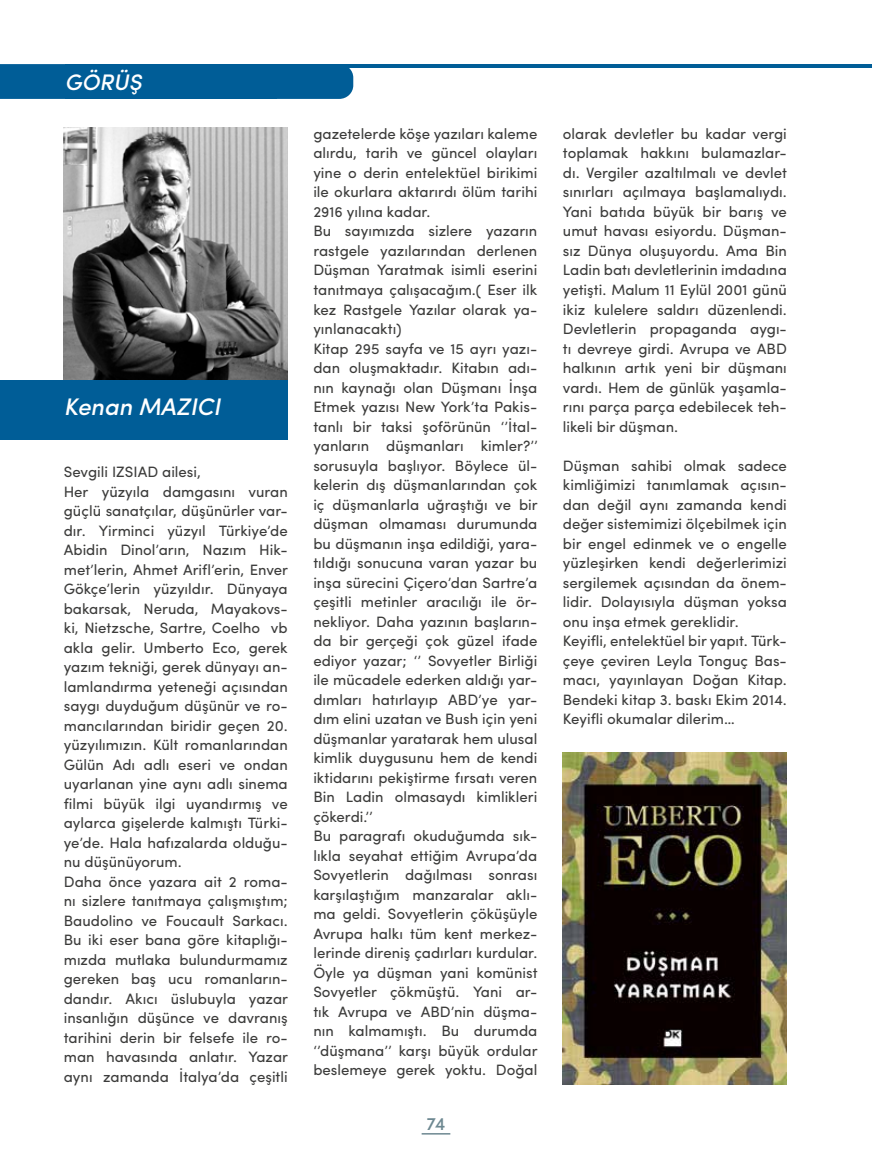
<style>
.page{position:relative;width:872px;height:1170px;background:#fff}
.page>*{position:absolute;margin:0;border:0;box-sizing:border-box;transform-origin:0 0}
.t1{font:italic 500 24px "Sofia Pro";color:#fff}
.t2{font:italic 500 22.5px "Sofia Pro";color:#fff}
.t3{font:500 18px "Sofia Pro";color:#6d8891}
.t4{font:15px/19.5px "Sofia Pro";color:#3c3c3b}
</style>
<div class="page">
<hr style="left:421px;top:1132px;width:29px;height:2px;background:#6d8891">
<img style="left:563px;top:752px;width:224px;height:332px">
<img style="left:64px;top:128px;width:224px;height:252px">
<div style="left:0;top:380px;width:288px;height:59px;background:#005d97"></div>
<hr style="left:261px;top:64px;width:611px;height:3px;background:#005d97">
<div style="left:0;top:64px;width:353px;height:35px;background:#005d97"></div>
<div style="left:65px;top:64px;width:211px;height:35px;background:#005d97"></div>
<h2 class="t2" style="left:65px;top:65px;width:78px">GÖRÜŞ</h2>
<h1 class="t1" style="left:64px;top:389px;width:158px">Kenan MAZICI</h1>
<p class="t4" style="left:64px;top:461px;width:226px">Sevgili IZSIAD ailesi,<br>Her yüzyıla damgasını vuran güçlü sanatçılar, düşünürler var&shy;dır. Yirminci yüzyıl Türkiye’de<br>Abidin Dinol’arın, Nazım Hik&shy;met’lerin, Ahmet Arifl’erin, Enver<br>Gökçe’lerin yüzyıldır. Dünyaya bakarsak, Neruda, Mayakovs&shy;ki, Nietzsche, Sartre, Coelho vb akla gelir. Umberto Eco, gerek yazım tekniği, gerek dünyayı an&shy;lamlandırma yeteneği açısından saygı duyduğum düşünür ve ro&shy;mancılarından biridir geçen 20. yüzyılımızın. Kült romanlarından<br>Gülün Adı adlı eseri ve ondan uyarlanan yine aynı adlı sinema filmi büyük ilgi uyandırmış ve aylarca gişelerde kalmıştı Türki&shy;ye’de. Hala hafızalarda olduğu&shy;nu düşünüyorum.<br>Daha önce yazara ait 2 roma&shy;nı sizlere tanıtmaya çalışmıştım;<br>Baudolino ve Foucault Sarkacı.<br>Bu iki eser bana göre kitaplığı&shy;mızda mutlaka bulundurmamız gereken baş ucu romanların&shy;dandır. Akıcı üslubuyla yazar insanlığın düşünce ve davranış tarihini derin bir felsefe ile ro&shy;man havasında anlatır. Yazar aynı zamanda İtalya’da çeşitli</p>
<p class="t4" style="left:313px;top:123px;width:226px">gazetelerde köşe yazıları kaleme alırdu, tarih ve güncel olayları yine o derin entelektüel birikimi ile okurlara aktarırdı ölüm tarihi<br>2916 yılına kadar.<br>Bu sayımızda sizlere yazarın rastgele yazılarından derlenen<br>Düşman Yaratmak isimli eserini tanıtmaya çalışacağım.( Eser ilk kez Rastgele Yazılar olarak ya&shy;yınlanacaktı)<br>Kitap 295 sayfa ve 15 ayrı yazı&shy;dan oluşmaktadır. Kitabın adı&shy;nın kaynağı olan Düşmanı İnşa<br>Etmek yazısı New York’ta Pakis&shy;tanlı bir taksi şoförünün ‘’İtal&shy;yanların düşmanları kimler?’’ sorusuyla başlıyor. Böylece ül&shy;kelerin dış düşmanlarından çok iç düşmanlarla uğraştığı ve bir düşman olmaması durumunda bu düşmanın inşa edildiği, yara&shy;tıldığı sonucuna varan yazar bu inşa sürecini Çiçero’dan Sartre’a çeşitli metinler aracılığı ile ör&shy;nekliyor. Daha yazının başların&shy;da bir gerçeği çok güzel ifade ediyor yazar; ‘’ Sovyetler Birliği ile mücadele ederken aldığı yar&shy;dımları hatırlayıp ABD’ye yar&shy;dım elini uzatan ve Bush için yeni düşmanlar yaratarak hem ulusal kimlik duygusunu hem de kendi iktidarını pekiştirme fırsatı veren<br>Bin Ladin olmasaydı kimlikleri çökerdi.’’<br>Bu paragrafı okuduğumda sık&shy;lıkla seyahat ettiğim Avrupa’da<br>Sovyetlerin dağılması sonrası karşılaştığım manzaralar aklı&shy;ma geldi. Sovyetlerin çöküşüyle<br>Avrupa halkı tüm kent merkez&shy;lerinde direniş çadırları kurdular.<br>Öyle ya düşman yani komünist<br>Sovyetler çökmüştü. Yani ar&shy;tık Avrupa ve ABD’nin düşma&shy;nın kalmamıştı. Bu durumda ‘’düşmana’’ karşı büyük ordular beslemeye gerek yoktu. Doğal</p>
<p class="t4" style="left:563px;top:123px;width:226px;text-align:justify">olarak devletler bu kadar vergi toplamak hakkını bulamazlar&shy;dı. Vergiler azaltılmalı ve devlet sınırları açılmaya başlamalıydı.<br>Yani batıda büyük bir barış ve umut havası esiyordu. Düşman&shy;sız Dünya oluşuyordu. Ama Bin Ladin batı devletlerinin imdadına yetişti. Malum 11 Eylül 2001 günü ikiz kulelere saldırı düzenlendi.<br>Devletlerin propaganda aygı&shy;tı devreye girdi. Avrupa ve ABD halkının artık yeni bir düşmanı vardı. Hem de günlük yaşamla&shy;rını parça parça edebilecek teh&shy;likeli bir düşman.</p>
<p class="t4" style="left:563px;top:454px;width:225px">Düşman sahibi olmak sadece kimliğimizi tanımlamak açısın&shy;dan değil aynı zamanda kendi değer sistemimizi ölçebilmek için bir engel edinmek ve o engelle yüzleşirken kendi değerlerimizi sergilemek açısından da önem&shy;lidir. Dolayısıyla düşman yoksa onu inşa etmek gereklidir.<br>Keyifli, entelektüel bir yapıt. Türk&shy;çeye çeviren Leyla Tonguç Bas&shy;macı, yayınlayan Doğan Kitap.<br>Bendeki kitap 3. baskı Ekim 2014.<br>Keyifli okumalar dilerim…</p>
<p class="t3" style="left:426px;top:1109px;width:21px">74</p>
</div>
